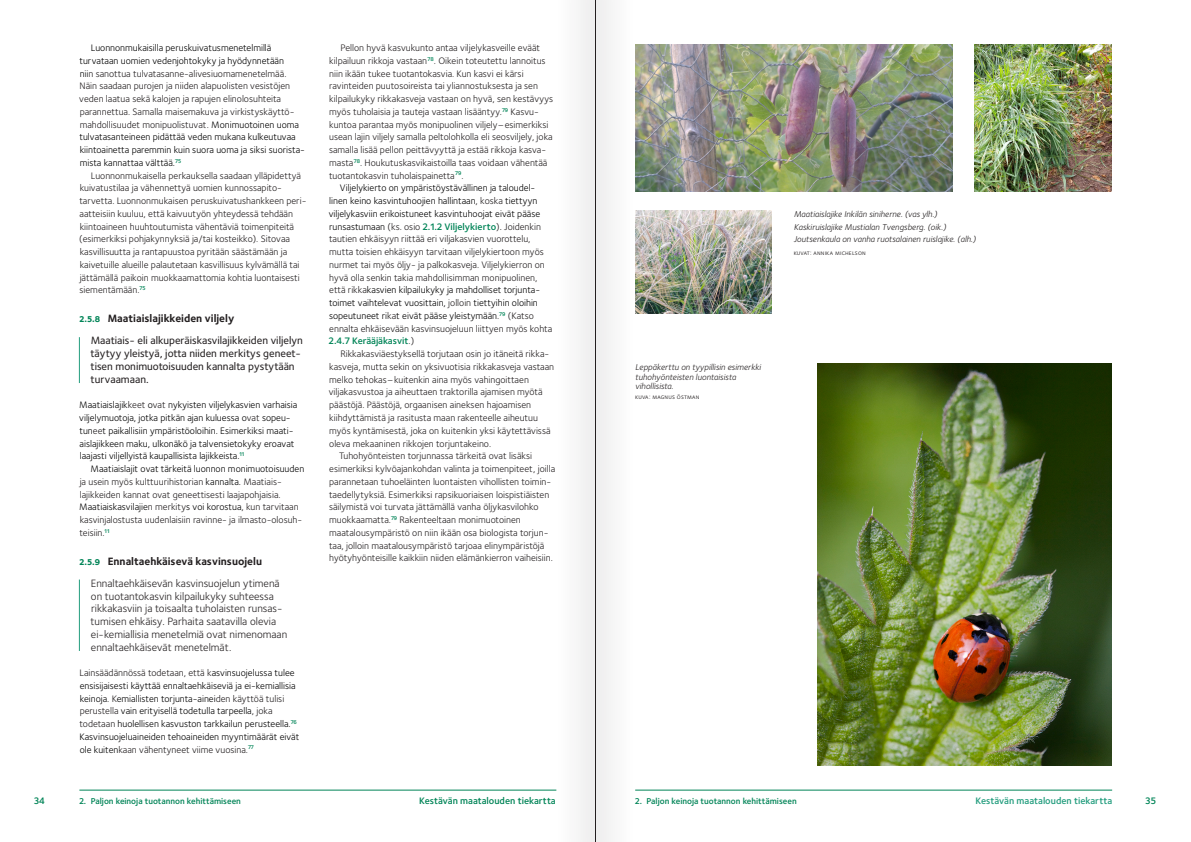
<style>
.page{position:relative;width:1191px;height:842px;background:#fff}
.page>*{position:absolute;margin:0;border:0;box-sizing:border-box;transform-origin:0 0}
.NomRapport_Ingress_F{font:11px/12.8px "Foundry Sterling OT3";color:#231f20}
.NomRapport_Ingress_F-2{font:500 11px/12.8px "Foundry Sterling OT3";color:#231f20}
.NomRapport_Rubrik03{font:700 11px "Foundry Sterling OT3";color:#231f20}
.NomRapport_Brod01_FI{font:9.8px/12.8px "Foundry Sterling OT3";color:#231f20}
.NomRapport_Brod01-0{font:9.8px/12.8px "Foundry Sterling OT3";color:#000}
.NomRapport_Brod01_FI-2{font:9.8px/12.8px "Foundry Sterling OT3";letter-spacing:-.005em;color:#000}
.t1{font:600 9.8px "Foundry Sterling OT3";color:#008457}
.t2{font:600 9.8px "Foundry Sterling OT3";color:#239d7e}
.NomRapport_Bildtext{font:italic 8.8px/9.6px "Foundry Sterling OT3";color:#231f20}
.t3{font:600 8.8px "Foundry Sterling OT3";letter-spacing:-.01em;color:#008457}
.NomRapport_Bildtext-2{font:6.8px "Foundry Sterling OT3";letter-spacing:.025em;color:#231f20}
.s1{color:#231f20}
.s2{font-weight:800;font-size:8.8px;color:#008457}
.s3{color:#000}
.s4{font-weight:600;color:#008457}
</style>
<div class="page">
<hr style="left:635px;top:790px;width:477px;height:1px;background:#008457">
<hr style="left:79px;top:790px;width:477px;height:1px;background:#008457">
<hr style="left:79px;top:337px;width:1px;height:46px;background:#239d7e">
<hr style="left:79px;top:579px;width:1px;height:72px;background:#239d7e">
<img style="left:638px;top:45px;width:314px;height:146px">
<img style="left:638px;top:211px;width:134px;height:102px">
<img style="left:817px;top:363px;width:294px;height:402px">
<img style="left:975px;top:45px;width:136px;height:146px">
<div style="left:553px;top:0;width:85px;height:842px;background:#f7f7f7"></div>
<hr style="left:595px;top:0;width:1px;height:842px;background:#231f20">
<p class="NomRapport_Brod01_FI-2" style="left:79px;top:41px;width:227px;text-indent:12px">Luonnonmukaisilla peruskuivatusmenetelmillä turvataan uomien vedenjohtokyky ja hyödynnetään<br>nii<span class="s1">n sanottua tulvatasanne-alivesiuomamenetelmää.<br>Näin saadaan purojen ja niiden alapuolisten vesistöjen veden laatua sekä kalojen ja rapujen elinolosuhteita parannettua. Samalla maisemakuva ja virkistyskäyttö&shy;mahdollisuudet monipuolistuvat.</span> Monimuotoinen uoma tulvatasanteineen pidättää veden mukana kulkeutuvaa kiintoainetta paremmin kuin suora uoma ja siksi suorista&shy;mista kannattaa välttää.<sup>75</sup></p>
<p class="NomRapport_Brod01_FI" style="left:79px;top:168px;width:229px;text-indent:12px">Luonnonmukaisella perkauksella saadaan ylläpidettyä kuivatustilaa ja vähennettyä uomien kunnossapito&shy;tarvetta. Luonnonmukaisen peruskuivatushankkeen peri&shy;aatteisiin kuuluu, että kaivuutyön yhteydessä tehdään kiintoaineen huuhtoutumista vähentäviä toimenpiteitä (esimerkiksi pohjakynnyksiä ja/tai kosteikko). Sitovaa kasvillisuutta ja rantapuustoa pyritään säästämään ja kaivetuille alueille palautetaan kasvillisuus kylvämällä tai jättämällä paikoin muokkaamattomia kohtia luontaisesti siementämään.<sup>75</sup></p>
<p class="NomRapport_Rubrik03" style="left:79px;top:310px;width:156px"><span class="s2">2.5.8</span> Maatiaislajikkeiden viljely</p>
<p class="NomRapport_Ingress_F-2" style="left:91px;top:334px;width:214px">Maatiais- eli alkuperäiskasvilajikkeiden viljelyn täytyy yleistyä, jotta niiden merkitys geneet&shy;tisen monimuotoisuuden kannalta pystytään turvaamaan.</p>
<p class="NomRapport_Brod01-0" style="left:79px;top:398px;width:220px">Maatiaislajik<span class="s1">keet</span> o<span class="s1">vat</span> nykyisten viljelykasvien varhaisia viljelymuotoja, jotka pitkän ajan kuluessa o<span class="s1">vat</span> sopeu&shy;tun<span class="s1">ee</span>t paikallisiin ympäristöoloihin. Esimerkiksi maati&shy;aislajikkeen maku, ulkonäkö ja talvensietokyky eroavat laajasti viljellyistä kaupallisista lajikkeista.<sup>11</sup></p>
<p class="NomRapport_Brod01_FI" style="left:79px;top:462px;width:226px;text-indent:11px"><span class="s3">Maatiaislajit ovat tärkeitä luonnon monimuotoisuuden </span>ja usein myös kulttuurihistorian <span class="s3">kannalta.</span> Maatiais&shy;lajikkeiden kannat ovat geneettisesti laajapohjaisia.<br><span class="s3">Maatiaiskasvilajie</span>n merkity<span class="s3">s voi korostua</span>, kun tarvitaan kasvinjalostusta uudenlaisiin ravinne- ja ilmasto-olosuh&shy;teisiin.<sup>11</sup></p>
<p class="NomRapport_Rubrik03" style="left:79px;top:552px;width:184px"><span class="s2">2.5.9</span> Ennaltaehkäisevä kasvinsuojelu</p>
<p class="NomRapport_Ingress_F" style="left:91px;top:576px;width:198px">Ennaltaehkäisevän kasvinsuojelun ytimenä on tuotantokasvin kilpailukyky suhteessa rikkakasviin ja toisaalta tuholaisten runsas&shy;tumisen ehkäisy. Parhaita saatavilla olevia ei-kemiallisia menetelmiä ovat nimenomaan ennaltaehkäisevät menetelmät.</p>
<p class="NomRapport_Brod01-0" style="left:79px;top:666px;width:221px"><span class="s1">Lainsäädännössä todetaan, että k</span>asvinsuojelussa tulee ensisijaisesti käyttää ennaltaehkäiseviä ja ei-kemiallisia keinoja. <span class="s1">K</span>emiallisten torjunta-ainei<span class="s1">den käyttöä tulisi perustella</span> vain erityisellä todetulla tarpeella<span class="s1">, joka todetaan</span> huolellisen kasvuston tarkkailun perusteella.<sup>76<br></sup>Kasvinsuojeluaineiden tehoaineiden myyntimäärät eivät ole kuiten<span class="s1">kaan vähentyneet viime vuosina.</span><sup>77</sup></p>
<p class="NomRapport_Brod01_FI" style="left:329px;top:41px;width:226px;text-indent:11px">Pellon hyvä kasvukunto antaa viljelykasveille eväät kilpailuun rikkoja vastaan<sup>78</sup>. Oikein toteutettu lannoitus niin ikään tukee tuotantokasvia. Kun kasvi ei kärsi ravinteiden puutosoireista tai yliannostuksesta ja sen kilpailukyky rikkakasveja vastaan on hyvä, sen kestävyys myös tuholaisia ja tauteja vastaan lisääntyy.<sup>79</sup> Kasvu&shy;kuntoa parantaa myös monipuolinen viljely–esimerkiksi usean lajin viljely samalla peltolohkolla eli seosviljely, joka samalla lisää pellon peittävyyttä ja estää rikkoja kasva&shy;masta<sup>78</sup>. Houkutuskasvikaistoilla taas voidaan vähentää tuotantokasvin tuholaispainetta<sup>79</sup>.</p>
<p class="NomRapport_Brod01_FI" style="left:329px;top:181px;width:225px;text-indent:11px"><span class="s3">Viljelykierto on ympäristöystävällinen ja taloudel&shy;linen keino kasvintuhoojien hallintaan</span>, koska <span class="s3">tiettyyn viljelykasviin erikoistuneet kasvintuhoojat eivät pääse runsastumaan</span> (ks. osio <span class="s4">2.1.2 Viljelykierto</span>)<span class="s3">.</span> Joidenkin tautien ehkäisyyn riittää eri viljakasvien vuorottelu, mutta toisien ehkäisyyn tarvitaan viljelykiertoon myös nurmet tai myös öljy- ja palkokasveja. Viljelykierron on hyvä olla senkin takia mahdollisimman monipuolinen, että rikka<span class="s3">kasvien kilpailukyky ja mahdolliset torjunta&shy;toimet vaihtelevat vuosittain,</span> jolloin <span class="s3">tiettyihin oloihin sopeutuneet ri</span>ka<span class="s3">t eivät pääse yleistymään</span>.<sup>79</sup> (Katso ennalta ehkäisevään kasvinsuojeluun liittyen myös kohta <span class="s4">2.4.7 Kerääjäkasvit</span>.)</p>
<p class="NomRapport_Brod01_FI" style="left:329px;top:347px;width:227px;text-indent:12px">Rikkakasviäestyksellä torjutaan osin jo itäneitä rikka&shy;kasveja, mutta sekin on yksivuotisia rikkakasveja vastaan melko tehokas–kuitenkin aina myös vahingoittaen viljakasvustoa ja aiheuttaen traktorilla ajamisen myötä päästöjä. Päästöjä, orgaanisen aineksen hajoamisen kiihdyttämistä ja rasitusta maan rakenteelle aiheutuu myös kyntämisestä, joka on kuitenkin yksi käytettävissä oleva mekaaninen rikkojen torjuntakeino.</p>
<p class="NomRapport_Brod01_FI" style="left:329px;top:449px;width:228px;text-indent:10px">Tuhohyönteisten torjunnassa tärkeitä ovat lisäksi esimerkiksi kylvöajankohdan valinta ja toimenpiteet, joilla parannetaan tuhoeläinten luontaisten vihollisten toimin&shy;taedellytyksiä. Esimerkiksi rapsikuoriaisen loispistiäisten säilymistä voi turvata jättämällä vanha öljykasvilohko muokkaamatta.<sup>79</sup> Rakenteeltaan monimuotoinen maatalousympäristö on niin ikään osa biologista torjun&shy;taa, jolloin maatalousympäristö tarjoaa elinympäristöjä hyötyhyönteisille kaikkiin niiden elämänkierron vaiheisiin.</p>
<p class="NomRapport_Bildtext" style="left:793px;top:209px;width:145px">Maatiaislajike Inkilän siniherne. (vas ylh.)</p>
<p class="NomRapport_Bildtext" style="left:793px;top:221px;width:154px">Kaskiruislajike Mustialan Tvengsberg. (oik.)</p>
<p class="NomRapport_Bildtext" style="left:793px;top:234px;width:184px">Joutsenkaula on vanha ruotsalainen ruislajike. (alh.)</p>
<p class="NomRapport_Bildtext-2" style="left:793px;top:248px;width:74px">kuvat: annika michelson</p>
<p class="NomRapport_Bildtext" style="left:635px;top:362px;width:127px">Leppäkerttu on tyypillisin esimerkki tuhohyönteisten luontaisista vihollisista.</p>
<p class="NomRapport_Bildtext-2" style="left:635px;top:391px;width:66px">kuva: magnus östman</p>
<p class="t1" style="left:34px;top:793px;width:12px">34</p>
<p class="t3" style="left:79px;top:794px;width:163px">2. Paljon keinoja tuotannon kehittämiseen</p>
<p class="t1" style="left:419px;top:793px;width:138px">Kestävän maatalouden tiekartta</p>
<p class="t3" style="left:635px;top:794px;width:163px">2. Paljon keinoja tuotannon kehittämiseen</p>
<p class="t2" style="left:975px;top:793px;width:138px">Kestävän maatalouden tiekartta</p>
<p class="t1" style="left:1145px;top:793px;width:12px">35</p>
</div>
